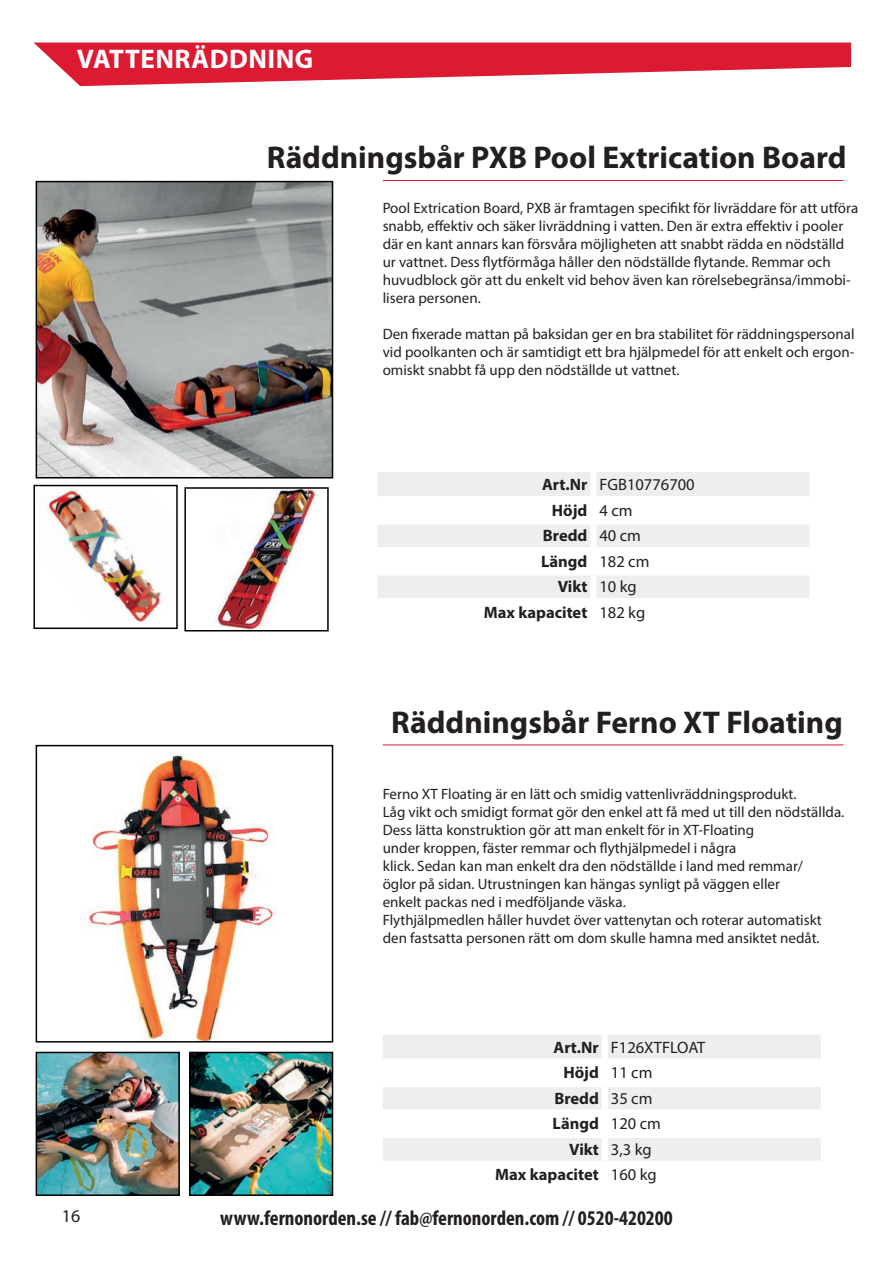
<style>
.page{position:relative;width:893px;height:1263px;background:#fff}
.page>*{position:absolute;margin:0;border:0;box-sizing:border-box;transform-origin:0 0}
.t1{font:700 31.5px "Myriad Pro";color:#231f20}
.t2{font:700 27px "Myriad Pro";letter-spacing:.02em;color:#fff}
.t3{font:700 condensed 21px "Myriad Pro";color:#231f20}
.t4{font:18px "Myriad Pro";color:#231f20}
.t5{font:700 16.5px "Myriad Pro";color:#231f20}
.t6{font:16.5px "Myriad Pro";color:#231f20}
.t7{font:15px/18px "Myriad Pro";color:#231f20}
.s1{font-weight:700}
.s2{font-weight:400}
</style>
<div class="page">
<svg style="left:34px;top:43px;width:817px;height:43px"></svg>
<hr style="left:383px;top:180px;width:461px;height:1px;background:#dc1a32">
<img style="left:39px;top:184px;width:291px;height:291px">
<div style="left:36px;top:181px;width:297px;height:297px;border:2px solid #000"></div>
<img style="left:48px;top:489px;width:114px;height:135px">
<div style="left:33px;top:485px;width:145px;height:144px;border:2px solid #000"></div>
<hr style="left:383px;top:744px;width:461px;height:1px;background:#dc1a32">
<img style="left:82px;top:754px;width:195px;height:285px">
<div style="left:36px;top:745px;width:297px;height:297px;border:2px solid #000"></div>
<img style="left:39px;top:1055px;width:138px;height:138px">
<div style="left:36px;top:1052px;width:144px;height:144px;border:2px solid #000"></div>
<img style="left:217px;top:490px;width:102px;height:138px">
<div style="left:184px;top:487px;width:145px;height:144px;border:2px solid #000"></div>
<svg style="left:383px;top:1035px;width:438px;height:125px;fill:#eeeeef"></svg>
<div style="left:602px;top:1034px;width:6px;height:24px;background:#fff"></div>
<div style="left:602px;top:1061px;width:6px;height:23px;background:#fff"></div>
<div style="left:602px;top:1087px;width:6px;height:22px;background:#fff"></div>
<div style="left:602px;top:1112px;width:6px;height:23px;background:#fff"></div>
<div style="left:602px;top:1138px;width:6px;height:22px;background:#fff"></div>
<hr style="left:383px;top:1058px;width:222px;height:3px;background:#fff">
<hr style="left:605px;top:1058px;width:216px;height:3px;background:#fff">
<hr style="left:383px;top:1084px;width:222px;height:3px;background:#fff">
<hr style="left:605px;top:1084px;width:216px;height:3px;background:#fff">
<hr style="left:383px;top:1109px;width:222px;height:3px;background:#fff">
<hr style="left:605px;top:1109px;width:216px;height:3px;background:#fff">
<hr style="left:383px;top:1135px;width:222px;height:3px;background:#fff">
<hr style="left:605px;top:1135px;width:216px;height:3px;background:#fff">
<svg style="left:377px;top:472px;width:432px;height:126px;fill:#eeeeef"></svg>
<div style="left:590px;top:472px;width:6px;height:24px;background:#fff"></div>
<div style="left:590px;top:499px;width:6px;height:22px;background:#fff"></div>
<div style="left:590px;top:524px;width:6px;height:23px;background:#fff"></div>
<div style="left:590px;top:550px;width:6px;height:23px;background:#fff"></div>
<div style="left:590px;top:576px;width:6px;height:22px;background:#fff"></div>
<hr style="left:377px;top:496px;width:216px;height:3px;background:#fff">
<hr style="left:593px;top:496px;width:216px;height:3px;background:#fff">
<hr style="left:377px;top:521px;width:216px;height:3px;background:#fff">
<hr style="left:593px;top:521px;width:216px;height:3px;background:#fff">
<hr style="left:377px;top:547px;width:216px;height:3px;background:#fff">
<hr style="left:593px;top:547px;width:216px;height:3px;background:#fff">
<hr style="left:377px;top:573px;width:216px;height:3px;background:#fff">
<hr style="left:593px;top:573px;width:216px;height:3px;background:#fff">
<img style="left:192px;top:1055px;width:138px;height:138px">
<div style="left:189px;top:1052px;width:144px;height:144px;border:2px solid #000"></div>
<h2 class="t2" style="left:77px;top:41px;width:238px">VATTENRÄDDNING</h2>
<h1 class="t1" style="left:267px;top:137px;width:581px">Räddningsbår PXB Pool Extrication Board</h1>
<p class="t7" style="left:383px;top:199px;width:477px">Pool Extrication Board, PXB är framtagen specifikt för livräddare för att utföra snabb, effektiv och säker livräddning i vatten. Den är extra effektiv i pooler där en kant annars kan försvåra möjligheten att snabbt rädda en nödställd ur vattnet. Dess flytförmåga håller den nödställde flytande. Remmar och huvudblock gör att du enkelt vid behov även kan rörelsebegränsa/immobi&shy;lisera personen.</p>
<p class="t7" style="left:383px;top:325px;width:473px;text-align:justify">Den fixerade mattan på baksidan ger en bra stabilitet för räddningspersonal vid poolkanten och är samtidigt ett bra hjälpmedel för att enkelt och ergon&shy;omiskt snabbt få upp den nödställde ut vattnet.</p>
<p class="t6" style="left:542px;top:475px;width:154px"><span class="s1">Art.Nr</span> FGB10776700</p>
<p class="t5" style="left:552px;top:500px;width:82px">Höjd <span class="s2">4 cm</span></p>
<p class="t5" style="left:543px;top:525px;width:100px">Bredd <span class="s2">40 cm</span></p>
<p class="t5" style="left:541px;top:551px;width:110px">Längd <span class="s2">182 cm</span></p>
<p class="t5" style="left:558px;top:576px;width:80px">Vikt <span class="s2">10 kg</span></p>
<p class="t5" style="left:484px;top:602px;width:163px">Max kapacitet <span class="s2">182 kg</span></p>
<h1 class="t1" style="left:391px;top:701px;width:453px">Räddningsbår Ferno XT Floating</h1>
<p class="t7" style="left:383px;top:785px;width:463px">Ferno XT Floating är en lätt och smidig vattenlivräddningsprodukt.<br>Låg vikt och smidigt format gör den enkel att få med ut till den nödställda.<br>Dess lätta konstruktion gör att man enkelt för in XT-Floating<br>under kroppen, fäster remmar och flythjälpmedel i några<br>klick. Sedan kan man enkelt dra den nödställde i land med remmar/<br>öglor på sidan. Utrustningen kan hängas synligt på väggen eller<br>enkelt packas ned i medföljande väska.<br>Flythjälpmedlen håller huvdet över vattenytan och roterar automatiskt den fastsatta personen rätt om dom skulle hamna med ansiktet nedåt.</p>
<p class="t6" style="left:554px;top:1037px;width:153px"><span class="s1">Art.Nr</span> F126XTFLOAT</p>
<p class="t5" style="left:563px;top:1062px;width:91px">Höjd <span class="s2">11 cm</span></p>
<p class="t5" style="left:554px;top:1087px;width:100px">Bredd <span class="s2">35 cm</span></p>
<p class="t5" style="left:552px;top:1113px;width:110px">Längd <span class="s2">120 cm</span></p>
<p class="t6" style="left:569px;top:1139px;width:84px"><span class="s1">Vikt</span> 3,3 kg</p>
<p class="t5" style="left:495px;top:1164px;width:163px">Max kapacitet <span class="s2">160 kg</span></p>
<p class="t4" style="left:62px;top:1205px;width:20px">16</p>
<h3 class="t3" style="left:220px;top:1204px;width:454px">www.fernonorden.se // fab@fernonorden.com // 0520-420200</h3>
</div>
